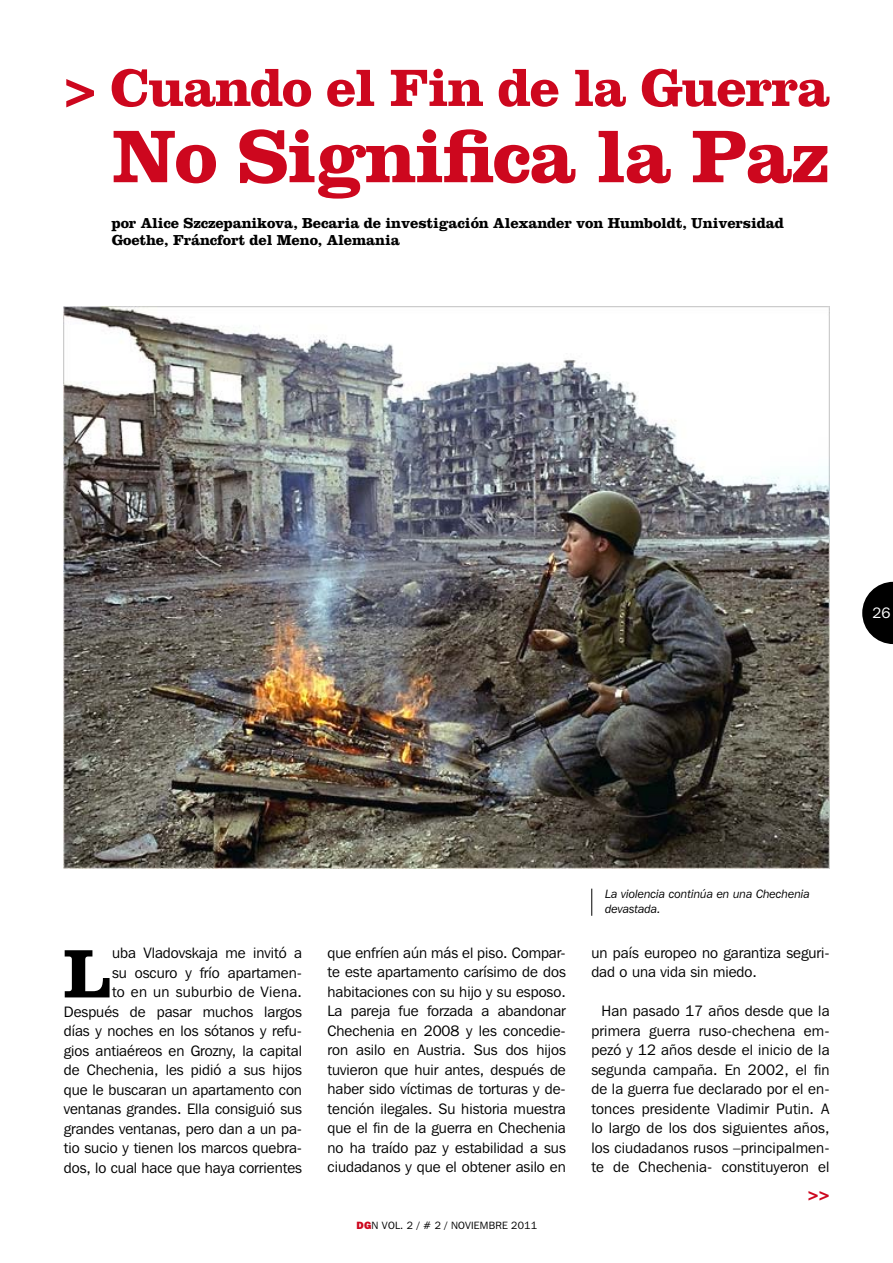
<style>
.page{position:relative;width:893px;height:1263px;background:#fff}
.page>*{position:absolute;margin:0;border:0;box-sizing:border-box;transform-origin:0 0}
.t1{font:700 77.4px "Clarendon";letter-spacing:-.025em;color:#cd071e}
.t2{font:700 71.25px "Clarendon";color:#000}
.t3{font:700 54.45px "Clarendon";letter-spacing:-.025em;color:#cd071e}
.t4{font:700 18px "Clarendon";color:#cd071e}
.t5{font:15px/19.5px "Franklin Gothic IT Cby BT";color:#000;text-align:justify}
.t6{font:700 15px/16.5px "Clarendon";letter-spacing:-.01em;color:#000}
.t7{font:15px "Franklin Gothic IT Cby BT";color:#fff}
.t8{font:italic 12px/15px "Franklin Gothic IT Cby BT";color:#000}
.t9{font:10.5px "Franklin Gothic IT Cby BT";letter-spacing:.02em;color:#000}
.s1{font-weight:800;color:#cd071e}
</style>
<div class="page">
<svg style="left:862px;top:582px;width:30px;height:62px"></svg>
<img style="left:64px;top:306px;width:765px;height:563px">
<svg style="left:591px;top:889px;width:1px;height:27px"></svg>
<h3 class="t3" style="left:64px;top:69px;width:768px">&gt; Cuando el Fin de la Guerra</h3>
<h1 class="t1" style="left:112px;top:130px;width:719px">No Significa la Paz</h1>
<p class="t6" style="left:112px;top:217px;width:674px">por Alice Szczepanikova, Becaria de investigación Alexander von Humboldt, Universidad<br>Goethe, Fráncfort del Meno, Alemania</p>
<p class="t7" style="left:872px;top:607px;width:19px">26</p>
<p class="t8" style="left:605px;top:888px;width:206px">La violencia continúa en una Chechenia devastada.</p>
<p class="t5" style="left:64px;top:945px;width:240px;text-align:right">uba Vladovskaja me invitó a<br>su oscuro y frío apartamen-<br>to en un suburbio de Viena.<br>Después de pasar muchos largos días y noches en los sótanos y refu&shy;gios antiaéreos en Grozny, la capital de Chechenia, les pidió a sus hijos que le buscaran un apartamento con ventanas grandes. Ella consiguió sus grandes ventanas, pero dan a un pa&shy;tio sucio y tienen los marcos quebra&shy;dos, lo cual hace que haya corrientes</p>
<p class="t5" style="left:327px;top:944px;width:240px">que enfríen aún más el piso. Compar&shy;te este apartamento carísimo de dos habitaciones con su hijo y su esposo.<br>La pareja fue forzada a abandonar Chechenia en 2008 y les concedie&shy;ron asilo en Austria. Sus dos hijos tuvieron que huir antes, después de haber sido víctimas de torturas y de&shy;tención ilegales. Su historia muestra que el fin de la guerra en Chechenia no ha traído paz y estabilidad a sus ciudadanos y que el obtener asilo en</p>
<p class="t5" style="left:591px;top:944px;width:240px">un país europeo no garantiza seguri&shy;dad o una vida sin miedo.</p>
<h2 class="t2" style="left:64px;top:949px;width:49px">L</h2>
<p class="t5" style="left:591px;top:1003px;width:240px;text-indent:10px">Han pasado 17 años desde que la primera guerra ruso-chechena em&shy;pezó y 12 años desde el inicio de la segunda campaña. En 2002, el fin de la guerra fue declarado por el en&shy;tonces presidente Vladimir Putin. A lo largo de los dos siguientes años, los ciudadanos rusos –principalmen&shy;te de Chechenia- constituyeron el</p>
<p class="t9" style="left:356px;top:1222px;width:182px"><span class="s1">DG</span>N VOL. 2 / # 2 / NOVIEMBRE 2011</p>
<p class="t4" style="left:808px;top:1188px;width:23px">&gt;&gt;</p>
</div>
